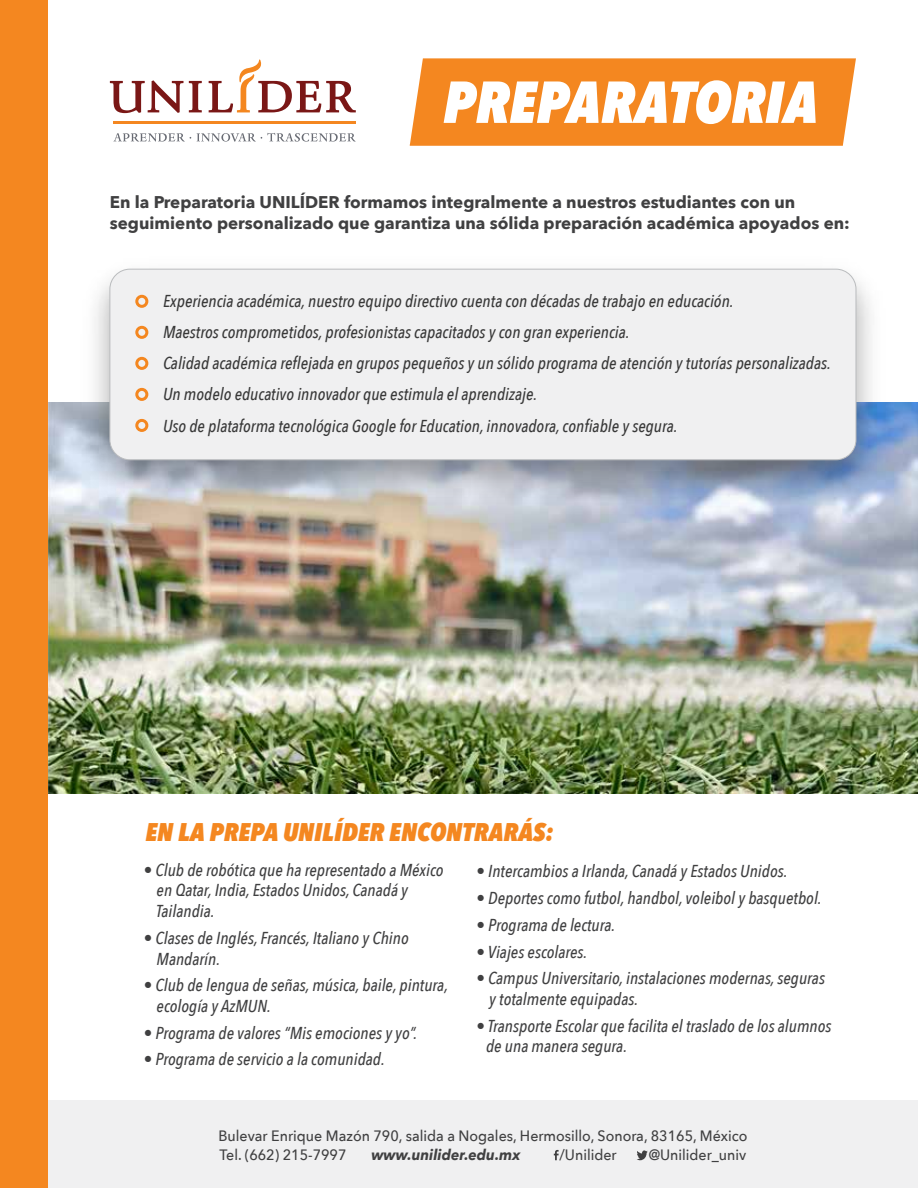
<style>
.page{position:relative;width:918px;height:1188px;background:#fff}
.page>*{position:absolute;margin:0;border:0;box-sizing:border-box;transform-origin:0 0}
.t1{font:italic 800 58.5px "Avenir Next Condensed";color:#fff}
.t2{font:italic 800 25.5px "Avenir Next Condensed";color:#f48720}
.t3{font:italic 500 17.25px/20.7px "Avenir Next Condensed";color:#404041}
.t4{font:italic 500 17.25px/31.2px "Avenir Next Condensed";color:#383838}
.t5{font:700 16.95px/20.4px "Avenir Next";color:#404041}
.t6{font:500 15px/19.5px "Avenir Next";color:#404041;scale:.95 1}
.t7{font:italic 700 15px "Avenir Next";color:#404041;scale:.95 1}
</style>
<div class="page">
<div style="left:48px;top:1101px;width:870px;height:87px;background:#f0f0f1"></div>
<img style="left:48px;top:402px;width:870px;height:392px">
<svg style="left:637px;top:1150px;width:11px;height:10px"></svg>
<svg style="left:554px;top:1150px;width:5px;height:10px"></svg>
<svg style="left:110px;top:80px;width:73px;height:33px"></svg>
<svg style="left:189px;top:81px;width:13px;height:31px"></svg>
<svg style="left:209px;top:59px;width:147px;height:53px"></svg>
<hr style="left:114px;top:122px;width:242px;height:2px;background:#f48720">
<svg style="left:113px;top:133px;width:78px;height:9px"></svg>
<svg style="left:197px;top:133px;width:159px;height:9px"></svg>
<div style="left:410px;top:58px;width:446px;height:87px;background:#f48720"></div>
<div style="left:0;top:0;width:48px;height:1188px;background:#f48720"></div>
<img style="left:71px;top:268px;width:824px;height:247px">
<div style="left:110px;top:269px;width:746px;height:191px;background:#f0f0f1;border-radius:20px"></div>
<div style="left:110px;top:269px;width:746px;height:191px;border:1px solid #babcbe;border-radius:20px"></div>
<div style="left:135px;top:295px;width:13px;height:13px;border:3px solid #f48720;border-radius:50%"></div>
<div style="left:135px;top:326px;width:13px;height:13px;border:3px solid #f48720;border-radius:50%"></div>
<div style="left:135px;top:357px;width:13px;height:13px;border:3px solid #f48720;border-radius:50%"></div>
<div style="left:135px;top:388px;width:13px;height:13px;border:3px solid #f48720;border-radius:50%"></div>
<div style="left:135px;top:419px;width:13px;height:13px;border:3px solid #f48720;border-radius:50%"></div>
<h1 class="t1" style="left:443px;top:66px;width:376px">PREPARATORIA</h1>
<p class="t5" style="left:110px;top:192px;width:741px">En la Preparatoria UNILÍDER formamos integralmente a nuestros estudiantes con un seguimiento personalizado que garantiza una sólida preparación académica apoyados en:</p>
<p class="t4" style="left:163px;top:285px;width:669px">Experiencia académica, nuestro equipo directivo cuenta con décadas de trabajo en educación.<br>Maestros comprometidos, profesionistas capacitados y con gran experiencia.<br>Calidad académica reflejada en grupos pequeños y un sólido programa de atención y tutorías personalizadas.<br>Un modelo educativo innovador que estimula el aprendizaje.<br>Uso de plataforma tecnológica Google for Education, innovadora, confiable y segura.</p>
<h2 class="t2" style="left:145px;top:816px;width:410px">EN LA PREPA UNILÍDER ENCONTRARÁS:</h2>
<p class="t3" style="left:156px;top:859px;width:289px;text-indent:-12px">• Club de robótica que ha representado a México en Qatar, India, Estados Unidos, Canadá y<br>Tailandia.</p>
<p class="t3" style="left:157px;top:927px;width:254px;text-indent:-13px">• Clases de Inglés, Francés, Italiano y Chino<br>Mandarín.</p>
<p class="t3" style="left:157px;top:975px;width:293px;text-indent:-13px">• Club de lengua de señas, música, baile, pintura, ecología y AzMUN.</p>
<p class="t3" style="left:144px;top:1022px;width:275px">• Programa de valores “Mis emociones y yo”.</p>
<p class="t3" style="left:144px;top:1049px;width:243px">• Programa de servicio a la comunidad.</p>
<p class="t3" style="left:476px;top:861px;width:313px">• Intercambios a Irlanda, Canadá y Estados Unidos.</p>
<p class="t3" style="left:476px;top:888px;width:347px">• Deportes como futbol, handbol, voleibol y basquetbol.</p>
<p class="t3" style="left:476px;top:914px;width:141px">• Programa de lectura.</p>
<p class="t3" style="left:476px;top:941px;width:113px">• Viajes escolares.</p>
<p class="t3" style="left:489px;top:968px;width:337px;text-indent:-13px">• Campus Universitario, instalaciones modernas, seguras y totalmente equipadas.</p>
<p class="t3" style="left:486px;top:1015px;width:347px;text-indent:-10px">• Transporte Escolar que facilita el traslado de los alumnos de una manera segura.</p>
<p class="t6" style="left:218px;top:1125px;width:558px">Bulevar Enrique Mazón 790, salida a Nogales, Hermosillo, Sonora, 83165, México<br>Tel. (662) 215-7997</p>
<p class="t7" style="left:371px;top:1142px;width:158px">www.unilider.edu.mx</p>
<p class="t6" style="left:560px;top:1145px;width:62px">/Unilider</p>
<p class="t6" style="left:649px;top:1145px;width:104px">@Unilider_univ</p>
</div>
